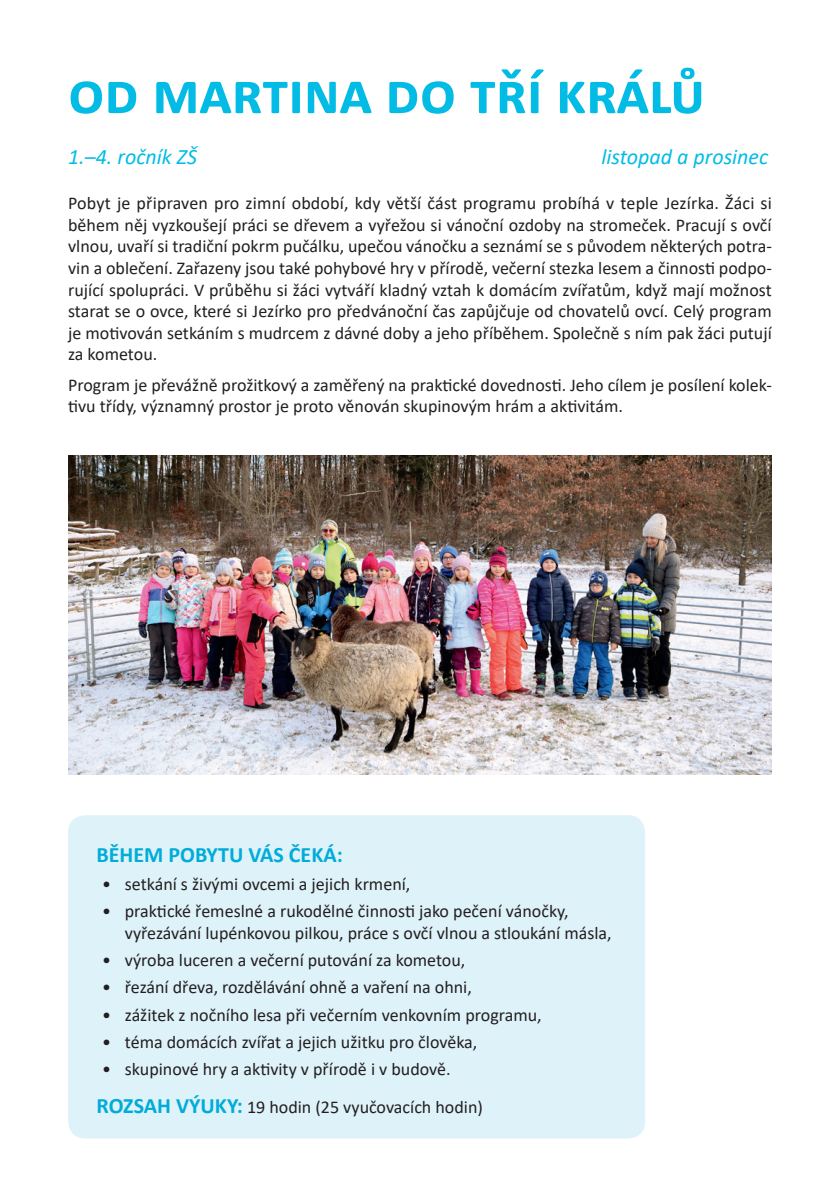
<style>
.page{position:relative;width:840px;height:1191px;background:#fff}
.page>*{position:absolute;margin:0;border:0;box-sizing:border-box;transform-origin:0 0}
.t1{font:700 60px "Calibri";color:#02bce5}
.t2{font:italic 22px "Calibri";color:#02bce5}
.t3{font:700 22px "Calibri";color:#00acd9}
.t4{font:18px/21.6px "Calibri";color:#231f20}
.s1{font-weight:700;font-size:22px;color:#00acd9}
</style>
<div class="page">
<img style="left:68px;top:455px;width:703px;height:319px">
<div style="left:68px;top:815px;width:576px;height:323px;background:#def2f9;border-radius:17px"></div>
<h1 class="t1" style="left:68px;top:51px;width:638px">od martina do tří králů</h1>
<p class="t2" style="left:68px;top:141px;width:130px">1.–4. ročník ZŠ</p>
<p class="t2" style="left:601px;top:141px;width:168px">listopad a prosinec</p>
<p class="t4" style="left:68px;top:192px;width:705px;text-align:justify">Pobyt je připraven pro zimní období, kdy větší část programu probíhá v teple Jezírka. Žáci si během něj vyzkoušejí práci se dřevem a vyřežou si vánoční ozdoby na stromeček. Pracují s ovčí vlnou, uvaří si tradiční pokrm pučálku, upečou vánočku a seznámí se s původem některých potra&shy;vin a oblečení. Zařazeny jsou také pohybové hry v přírodě, večerní stezka lesem a činnosti podpo&shy;rující spolupráci. V průběhu si žáci vytváří kladný vztah k domácím zvířatům, když mají možnost starat se o ovce, které si Jezírko pro předvánoční čas zapůjčuje od chovatelů ovcí. Celý program je motivován setkáním s mudrcem z dávné doby a jeho příběhem. Společně s ním pak žáci putují za kometou.</p>
<p class="t4" style="left:68px;top:373px;width:704px">Program je převážně prožitkový a zaměřený na praktické dovednosti. Jeho cílem je posílení kolek&shy;tivu třídy, významný prostor je proto věnován skupinovým hrám a aktivitám.</p>
<p class="t3" style="left:96px;top:839px;width:248px">BĚHEM POBYTU VÁS ČEKÁ:</p>
<p class="t4" style="left:102px;top:872px;width:309px">• setkání s živými ovcemi a jejich krmení,</p>
<p class="t4" style="left:125px;top:899px;width:488px;text-indent:-23px">• praktické řemeslné a rukodělné činnosti jako pečení vánočky, vyřezávání lupénkovou pilkou, práce s ovčí vlnou a stloukání másla,</p>
<p class="t4" style="left:102px;top:948px;width:364px">• výroba luceren a večerní putování za kometou,</p>
<p class="t4" style="left:102px;top:976px;width:371px">• řezání dřeva, rozdělávání ohně a vaření na ohni,</p>
<p class="t4" style="left:102px;top:1003px;width:441px">• zážitek z nočního lesa při večerním venkovním programu,</p>
<p class="t4" style="left:102px;top:1030px;width:376px">• téma domácích zvířat a jejich užitku pro člověka,</p>
<p class="t4" style="left:96px;top:1049px;width:388px;line-height:37.8px;text-indent:6px">• skupinové hry a aktivity v přírodě i v budově.<br><span class="s1">ROZSAH VÝUKY:</span> 19 hodin (25 vyučovacích hodin)</p>
</div>
